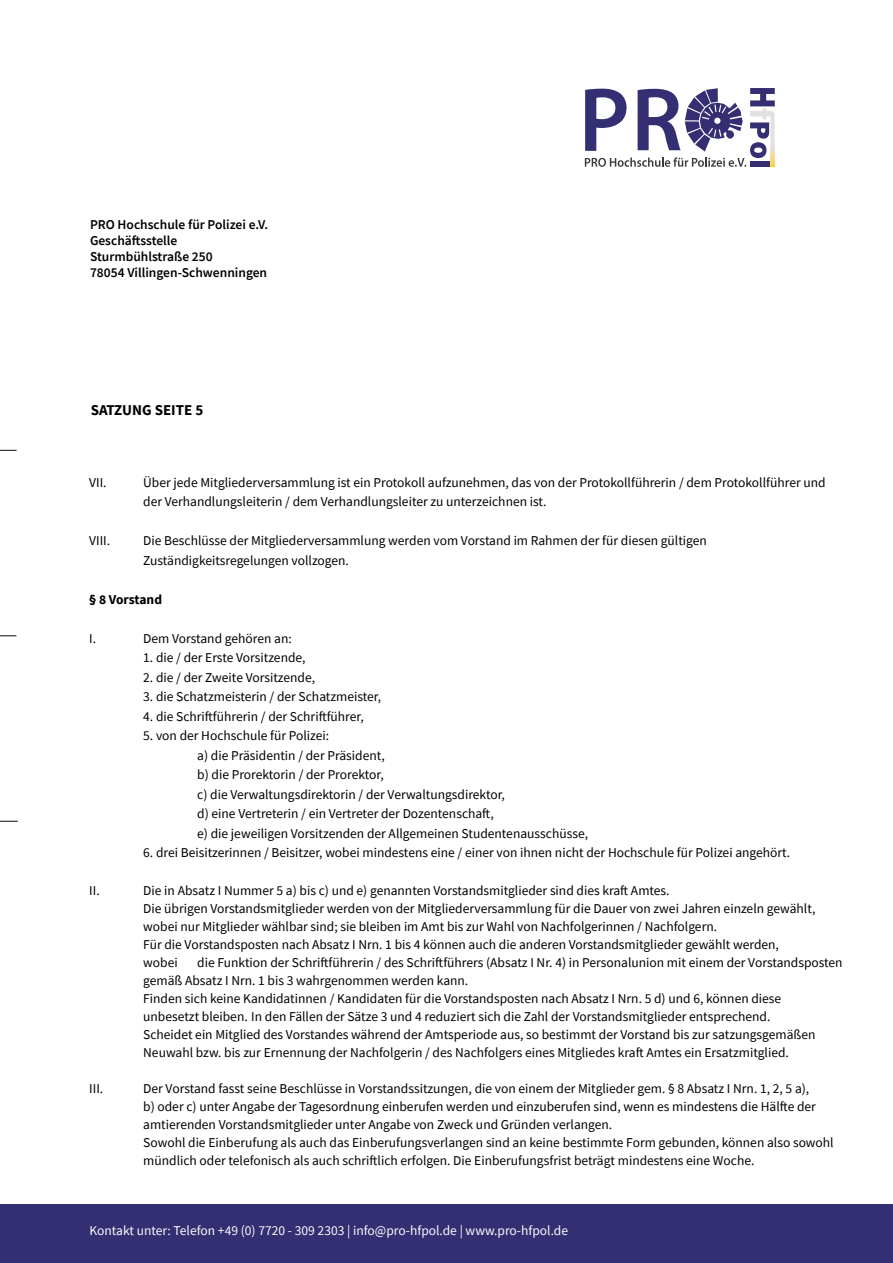
<style>
.page{position:relative;width:893px;height:1263px;background:#fff}
.page>*{position:absolute;margin:0;border:0;box-sizing:border-box;transform-origin:0 0}
.t1{font:700 15px "Source Sans Pro";color:#000}
.t2{font:13.5px/18px "Source Sans Pro";color:#000}
.t3{font:600 13.5px/16.2px "Source Sans Pro";color:#000}
.t4{font:13.5px "Source Sans Pro";color:#fbfbfb}
.t5{font:700 13.5px "Source Sans Pro";letter-spacing:-.01em;color:#000}
</style>
<div class="page">
<div style="left:0;top:1205px;width:893px;height:58px;background:#332f72"></div>
<svg style="left:0;top:450px;width:17px;height:1px"></svg>
<svg style="left:0;top:821px;width:18px;height:1px"></svg>
<svg style="left:0;top:635px;width:16px;height:1px"></svg>
<svg style="left:585px;top:88px;width:190px;height:79px"></svg>
<p class="t3" style="left:90px;top:216px;width:180px">PRO Hochschule für Polizei e.V.<br>Geschäftsstelle<br>Sturmbühlstraße 250<br>78054 Villingen-Schwenningen</p>
<p class="t1" style="left:91px;top:400px;width:114px">SATZUNG SEITE 5</p>
<p class="t2" style="left:89px;top:473px;width:19px">VII.</p>
<p class="t2" style="left:143px;top:472px;width:684px;line-height:19.5px">Über jede Mitgliederversammlung ist ein Protokoll aufzunehmen, das von der Protokollführerin / dem Protokollführer und der Verhandlungsleiterin / dem Verhandlungsleiter zu unterzeichnen ist.</p>
<p class="t2" style="left:89px;top:532px;width:22px">VIII.</p>
<p class="t2" style="left:143px;top:531px;width:565px;line-height:19.5px">Die Beschlüsse der Mitgliederversammlung werden vom Vorstand im Rahmen der für diesen gültigen<br>Zuständigkeitsregelungen vollzogen.</p>
<p class="t5" style="left:89px;top:590px;width:74px">§ 8 Vorstand</p>
<p class="t2" style="left:89px;top:629px;width:8px">I.</p>
<p class="t2" style="left:143px;top:629px;width:150px">Dem Vorstand gehören an:</p>
<p class="t2" style="left:143px;top:649px;width:164px">1. die / der Erste Vorsitzende,</p>
<p class="t2" style="left:143px;top:668px;width:173px">2. die / der Zweite Vorsitzende,</p>
<p class="t2" style="left:143px;top:688px;width:239px">3. die Schatzmeisterin / der Schatzmeister,</p>
<p class="t2" style="left:143px;top:707px;width:222px">4. die Schriftführerin / der Schriftführer,</p>
<p class="t2" style="left:197px;top:726px;width:392px;line-height:19.5px;text-indent:-54px">5. von der Hochschule für Polizei:<br>a) die Präsidentin / der Präsident,<br>b) die Prorektorin / der Prorektor,<br>c) die Verwaltungsdirektorin / der Verwaltungsdirektor,<br>d) eine Vertreterin / ein Vertreter der Dozentenschaft,<br>e) die jeweiligen Vorsitzenden der Allgemeinen Studentenausschüsse,</p>
<p class="t2" style="left:143px;top:844px;width:648px">6. drei Beisitzerinnen / Beisitzer, wobei mindestens eine / einer von ihnen nicht der Hochschule für Polizei angehört.</p>
<p class="t2" style="left:89px;top:881px;width:12px">II.</p>
<p class="t2" style="left:143px;top:881px;width:674px">Die in Absatz I Nummer 5 a) bis c) und e) genannten Vorstandsmitglieder sind dies kraft Amtes.<br>Die übrigen Vorstandsmitglieder werden von der Mitgliederversammlung für die Dauer von zwei Jahren einzeln gewählt, wobei nur Mitglieder wählbar sind; sie bleiben im Amt bis zur Wahl von Nachfolgerinnen / Nachfolgern.<br>Für die Vorstandsposten nach Absatz I Nrn. 1 bis 4 können auch die anderen Vorstandsmitglieder gewählt werden, wobei</p>
<p class="t2" style="left:143px;top:953px;width:701px;text-indent:54px">die Funktion der Schriftführerin / des Schriftführers (Absatz I Nr. 4) in Personalunion mit einem der Vorstandsposten gemäß Absatz I Nrn. 1 bis 3 wahrgenommen werden kann.<br>Finden sich keine Kandidatinnen / Kandidaten für die Vorstandsposten nach Absatz I Nrn. 5 d) und 6, können diese<br>unbesetzt bleiben. In den Fällen der Sätze 3 und 4 reduziert sich die Zahl der Vorstandsmitglieder entsprechend.<br>Scheidet ein Mitglied des Vorstandes während der Amtsperiode aus, so bestimmt der Vorstand bis zur satzungsgemäßen Neuwahl bzw. bis zur Ernennung der Nachfolgerin / des Nachfolgers eines Mitgliedes kraft Amtes ein Ersatzmitglied.</p>
<p class="t2" style="left:89px;top:1079px;width:16px">III.</p>
<p class="t2" style="left:143px;top:1079px;width:692px">Der Vorstand fasst seine Beschlüsse in Vorstandssitzungen, die von einem der Mitglieder gem. § 8 Absatz I Nrn. 1, 2, 5 a),<br>b) oder c) unter Angabe der Tagesordnung einberufen werden und einzuberufen sind, wenn es mindestens die Hälfte der amtierenden Vorstandsmitglieder unter Angabe von Zweck und Gründen verlangen.<br>Sowohl die Einberufung als auch das Einberufungsverlangen sind an keine bestimmte Form gebunden, können also sowohl mündlich oder telefonisch als auch schriftlich erfolgen. Die Einberufungsfrist beträgt mindestens eine Woche.</p>
<p class="t4" style="left:90px;top:1222px;width:480px">Kontakt unter: Telefon +49 (0) 7720 - 309 2303 | info@pro-hfpol.de | www.pro-hfpol.de</p>
</div>
